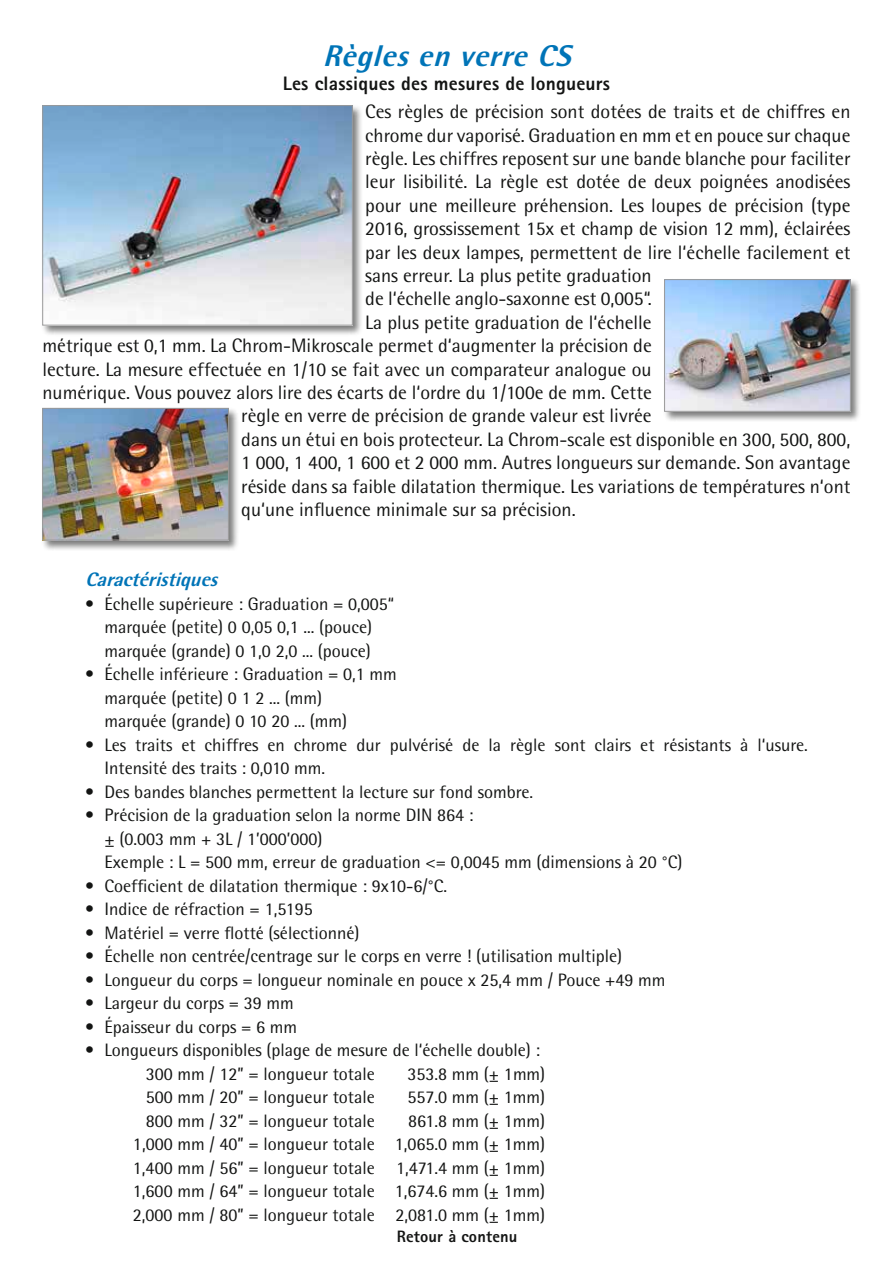
<style>
.page{position:relative;width:893px;height:1263px;background:#fff}
.page>*{position:absolute;margin:0;border:0;box-sizing:border-box;transform-origin:0 0}
.t1{font:italic 800 30px "Rotis Semi Sans";color:#0074b7}
.t2{font:19.5px "Rotis Semi Sans";color:#131413}
.t3{font:800 19.5px "Rotis Sans Serif";letter-spacing:.01em;color:#131413}
.t4{font:italic 800 19.5px "Rotis Semi Sans";color:#0074b7}
.t5{font:18px/23.5px "Rotis Semi Sans";color:#131413}
.t6{font:800 16.5px "Rotis Sans Serif";letter-spacing:.01em;color:#131413}
</style>
<div class="page">
<div style="left:41px;top:104px;width:322px;height:232px;background:#131413;opacity:.55"></div>
<img style="left:45px;top:107px;width:305px;height:216px">
<div style="left:43px;top:105px;width:309px;height:220px;border:1px solid #999"></div>
<div style="left:663px;top:278px;width:198px;height:144px;background:#131413;opacity:.55"></div>
<img style="left:666px;top:281px;width:182px;height:128px">
<div style="left:664px;top:279px;width:186px;height:132px;border:1px solid #999"></div>
<div style="left:41px;top:407px;width:198px;height:144px;background:#131413;opacity:.55"></div>
<img style="left:45px;top:410px;width:182px;height:128px">
<div style="left:43px;top:408px;width:186px;height:132px;border:1px solid #999"></div>
<h1 class="t1" style="left:323px;top:37px;width:259px">RèglesenverreCS</h1>
<p class="t3" style="left:283px;top:71px;width:329px">Les classiques des mesures de longueurs</p>
<p class="t2" style="left:365px;top:100px;width:487px">Ces règles de précision sont dotées de traits et de chiffres en</p>
<p class="t2" style="left:365px;top:123px;width:487px">chrome dur vaporisé. Graduation en mm et en pouce sur chaque</p>
<p class="t2" style="left:365px;top:147px;width:487px">règle. Les chiffres reposent sur une bande blanche pour faciliter</p>
<p class="t2" style="left:365px;top:170px;width:487px">leur lisibilité. La règle est dotée de deux poignées anodisées</p>
<p class="t2" style="left:365px;top:194px;width:487px">pour une meilleure préhension. Les loupes de précision (type</p>
<p class="t2" style="left:365px;top:217px;width:487px">2016, grossissement 15x et champ de vision 12 mm), éclairées</p>
<p class="t2" style="left:365px;top:240px;width:487px">par les deux lampes, permettent de lire l‘échelle facilement et</p>
<p class="t2" style="left:365px;top:264px;width:288px">sans erreur. La plus petite graduation</p>
<p class="t2" style="left:365px;top:287px;width:288px">de l‘échelle anglo-saxonne est 0,005“.</p>
<p class="t2" style="left:365px;top:311px;width:288px">La plus petite graduation de l‘échelle</p>
<p class="t2" style="left:43px;top:334px;width:611px">métrique est 0,1 mm. La Chrom-Mikroscale permet d‘augmenter la précision de</p>
<p class="t2" style="left:43px;top:357px;width:611px">lecture. La mesure effectuée en 1/10 se fait avec un comparateur analogue ou</p>
<p class="t2" style="left:43px;top:381px;width:611px">numérique. Vous pouvez alors lire des écarts de l‘ordre du 1/100e de mm. Cette</p>
<p class="t2" style="left:241px;top:404px;width:412px">règle en verre de précision de grande valeur est livrée</p>
<p class="t2" style="left:241px;top:428px;width:611px">dans un étui en bois protecteur. La Chrom-scale est disponible en 300, 500, 800,</p>
<p class="t2" style="left:241px;top:451px;width:611px">1 000, 1 400, 1 600 et 2 000 mm. Autres longueurs sur demande. Son avantage</p>
<p class="t2" style="left:241px;top:474px;width:611px">réside dans sa faible dilatation thermique. Les variations de températures n‘ont</p>
<p class="t2" style="left:241px;top:498px;width:336px">qu‘une influence minimale sur sa précision.</p>
<p class="t4" style="left:85px;top:567px;width:140px">Caractéristiques</p>
<p class="t5" style="left:85px;top:592px;width:311px;text-align:center">• Échelle supérieure : Graduation = 0,005“ marquée (petite) 0 0,05 0,1 ... (pouce) marquée (grande) 0 1,0 2,0 ... (pouce)</p>
<p class="t5" style="left:105px;top:662px;width:294px;text-indent:-19px">• Échelle inférieure : Graduation = 0,1 mm marquée (petite) 0 1 2 ... (mm)<br>marquée (grande) 0 10 20 ... (mm)</p>
<p class="t5" style="left:105px;top:733px;width:705px;text-indent:-19px">• Les traits et chiffres en chrome dur pulvérisé de la règle sont clairs et résistants à l‘usure.<br>Intensité des traits : 0,010 mm.</p>
<p class="t5" style="left:85px;top:780px;width:450px">• Des bandes blanches permettent la lecture sur fond sombre.</p>
<p class="t5" style="left:105px;top:803px;width:579px;text-indent:-19px">• Précision de la graduation selon la norme DIN 864 :<br>± (0.003 mm + 3L / 1’000’000)<br>Exemple : L = 500 mm, erreur de graduation &lt;= 0,0045 mm (dimensions à 20 °C)</p>
<p class="t5" style="left:85px;top:874px;width:364px">• Coefficient de dilatation thermique : 9x10-6/°C.</p>
<p class="t5" style="left:85px;top:897px;width:229px">• Indice de réfraction = 1,5195</p>
<p class="t5" style="left:85px;top:921px;width:276px">• Matériel = verre flotté (sélectionné)</p>
<p class="t5" style="left:85px;top:944px;width:539px">• Échelle non centrée/centrage sur le corps en verre ! (utilisation multiple)</p>
<p class="t5" style="left:85px;top:968px;width:582px">• Longueur du corps = longueur nominale en pouce x 25,4 mm / Pouce +49 mm</p>
<p class="t5" style="left:85px;top:991px;width:210px">• Largeur du corps = 39 mm</p>
<p class="t5" style="left:85px;top:1015px;width:214px">• Épaisseur du corps = 6 mm</p>
<p class="t5" style="left:146px;top:1038px;width:396px;text-indent:-61px">• Longueurs disponibles (plage de mesure de l‘échelle double) :<br>300 mm / 12” = longueur totale</p>
<p class="t5" style="left:407px;top:1062px;width:139px">353.8 mm (± 1mm)</p>
<p class="t5" style="left:146px;top:1085px;width:231px">500 mm / 20” = longueur totale</p>
<p class="t5" style="left:407px;top:1085px;width:139px">557.0 mm (± 1mm)</p>
<p class="t5" style="left:146px;top:1109px;width:231px">800 mm / 32” = longueur totale</p>
<p class="t5" style="left:133px;top:1109px;width:414px;text-align:justify;text-indent:275px">861.8 mm (± 1mm)<br>1,000 mm / 40” = longueur totale 1,065.0 mm (± 1mm)<br>1,400 mm / 56” = longueur totale 1,471.4 mm (± 1mm)<br>1,600 mm / 64” = longueur totale 1,674.6 mm (± 1mm)<br>2,000 mm / 80” = longueur totale 2,081.0 mm (± 1mm)</p>
<p class="t6" style="left:397px;top:1225px;width:122px">Retour à contenu</p>
</div>
